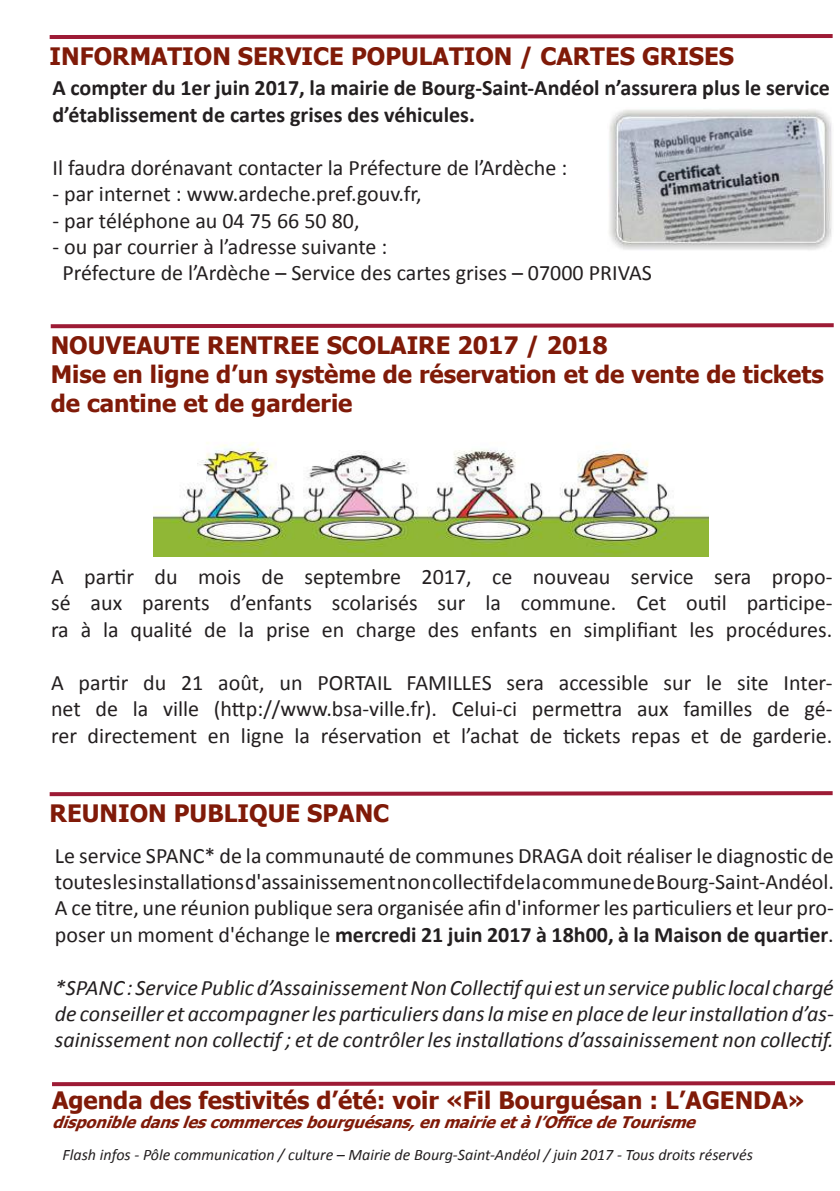
<style>
.page{position:relative;width:840px;height:1191px;background:#fff}
.page>*{position:absolute;margin:0;border:0;box-sizing:border-box;transform-origin:0 0}
.t1{font:700 24px/28.8px "Tahoma";color:#801a08}
.t2{font:22px/26.4px "Calibri";color:#231f20;text-align:justify}
.t3{font:italic 22px/26.4px "Calibri";color:#231f20;text-align:justify}
.t4{font:700 22px/26.4px "Calibri";color:#231f20}
.t5{font:italic 16px "Calibri";color:#231f20}
.t6{font:italic 700 16px "Tahoma";color:#801a08}
.s1{font-weight:700}
</style>
<div class="page">
<svg style="left:49px;top:34px;width:784px;height:5px;background:#b0485d"></svg>
<svg style="left:50px;top:323px;width:784px;height:6px"></svg>
<img style="left:609px;top:109px;width:223px;height:141px">
<svg style="left:49px;top:791px;width:784px;height:6px"></svg>
<img style="left:153px;top:442px;width:554px;height:115px">
<svg style="left:52px;top:1081px;width:783px;height:6px"></svg>
<p class="t1" style="left:50px;top:40px;width:685px">INFORMATION SERVICE POPULATION / CARTES GRISES</p>
<p class="t4" style="left:52px;top:75px;width:778px">A compter du 1er juin 2017, la mairie de Bourg-Saint-Andéol n’assurera plus le service d’établissement de cartes grises des véhicules.</p>
<p class="t2" style="left:52px;top:154px;width:516px">Il faudra dorénavant contacter la Préfecture de l’Ardèche :</p>
<p class="t2" style="left:52px;top:181px;width:370px">- par internet : www.ardeche.pref.gouv.fr,</p>
<p class="t2" style="left:52px;top:207px;width:308px">- par téléphone au 04 75 66 50 80,</p>
<p class="t2" style="left:62px;top:233px;width:590px;text-indent:-10px">- ou par courrier à l’adresse suivante :<br>Préfecture de l’Ardèche – Service des cartes grises – 07000 PRIVAS</p>
<p class="t1" style="left:51px;top:329px;width:774px">NOUVEAUTE RENTREE SCOLAIRE 2017 / 2018<br>Mise en ligne d’un système de réservation et de vente de tickets de cantine et de garderie</p>
<p class="t2" style="left:51px;top:563px;width:782px">A partir du mois de septembre 2017, ce nouveau service sera propo&shy;sé aux parents d’enfants scolarisés sur la commune. Cet outil participe&shy;ra à la qualité de la prise en charge des enfants en simplifiant les procédures.</p>
<p class="t2" style="left:51px;top:669px;width:782px">A partir du 21 août, un PORTAIL FAMILLES sera accessible sur le site Inter&shy;net de la ville (http://www.bsa-ville.fr). Celui-ci permettra aux familles de gé&shy;rer directement en ligne la réservation et l’achat de tickets repas et de garderie.</p>
<p class="t1" style="left:50px;top:797px;width:341px">REUNION PUBLIQUE SPANC</p>
<p class="t2" style="left:55px;top:842px;width:780px">Le service SPANC* de la communauté de communes DRAGA doit réaliser le diagnostic de toutes les installations d'assainissement non collectif de la commune de Bourg-Saint-Andéol.<br>A ce titre, une réunion publique sera organisée afin d'informer les particuliers et leur pro&shy;poser un moment d'échange le <span class="s1">mercredi 21 juin 2017 à 18h00, à la Maison de quartier</span>.</p>
<p class="t3" style="left:55px;top:973px;width:779px">*SPANC : Service Public d’Assainissement Non Collectif qui est un service public local chargé de conseiller et accompagner les particuliers dans la mise en place de leur installation d’as&shy;sainissement non collectif ; et de contrôler les installations d’assainissement non collectif.</p>
<p class="t1" style="left:52px;top:1084px;width:753px">Agenda des festivités d’été: voir «Fil Bourguésan : L’AGENDA»</p>
<p class="t6" style="left:52px;top:1111px;width:651px">disponibledanslescommercesbourguésans,enmairieetàl’OfficedeTourisme</p>
<p class="t5" style="left:62px;top:1144px;width:699px">Flash infos - Pôle communication / culture – Mairie de Bourg-Saint-Andéol / avril 2017 – Tous droits réservés</p>
<p class="t5" style="left:553px;top:1144px;width:201px">juin 2017 - Tous droits réservés</p>
</div>
